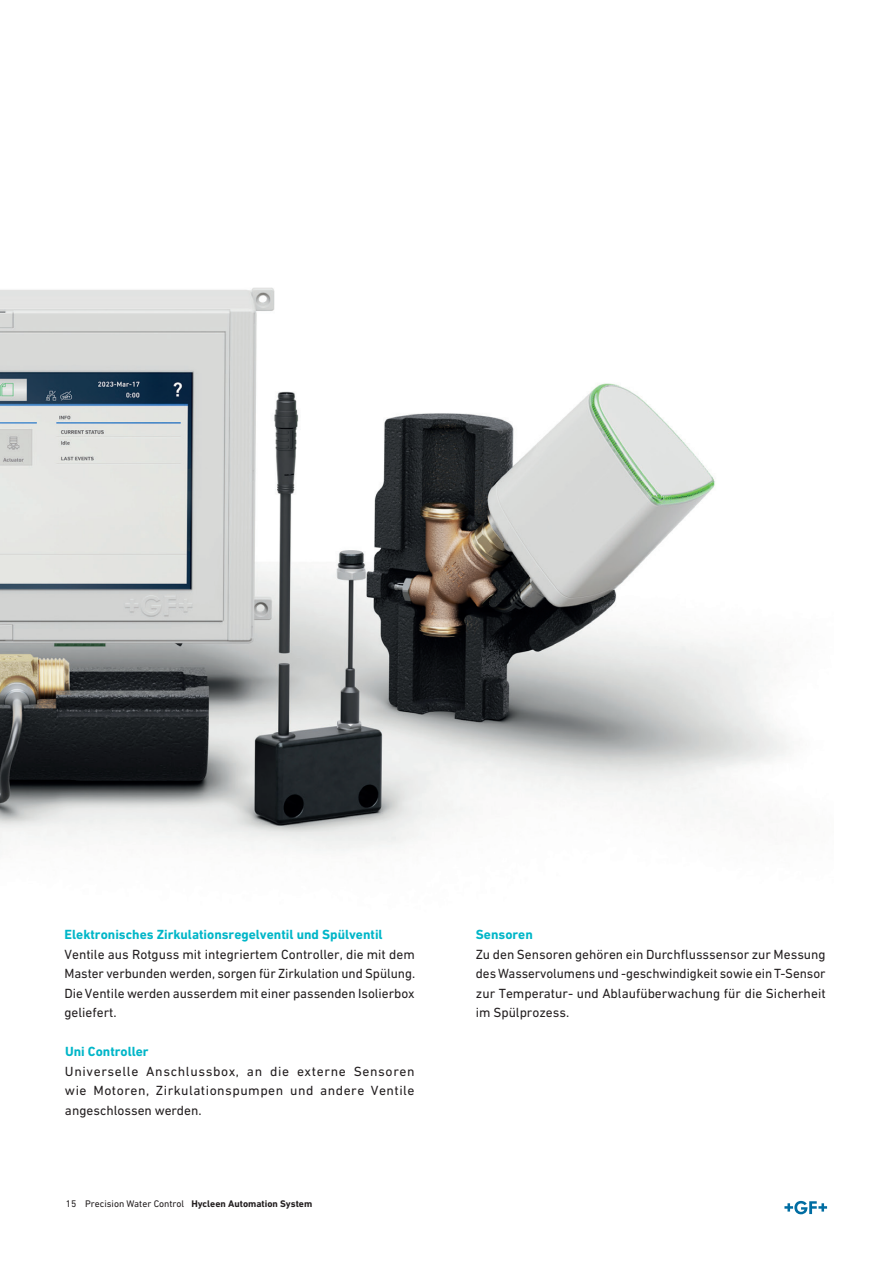
<style>
.page{position:relative;width:893px;height:1263px;background:#fff}
.page>*{position:absolute;margin:0;border:0;box-sizing:border-box;transform-origin:0 0}
.t1{font:13.5px/19.5px "DIN Next W1 G";color:#231f20;text-align:justify}
.t2{font:700 13.5px "DIN Next W1 G";color:#00b6c8}
.t3{font:9.75px "DIN Next W1 G";color:#231f20}
.s1{font-weight:700}
</style>
<div class="page">
<img style="left:0;top:287px;width:789px;height:564px">
<svg style="left:784px;top:1201px;width:43px;height:13px"></svg>
<p class="t2" style="left:64px;top:926px;width:320px">Elektronisches Zirkulationsregelventil und Spülventil</p>
<p class="t1" style="left:64px;top:944px;width:352px">Ventile aus Rotguss mit integriertem Controller, die mit dem Master verbunden werden, sorgen für Zirkulation und Spülung.<br>Die Ventile werden ausserdem mit einer passenden Isolierbox geliefert.</p>
<p class="t2" style="left:65px;top:1044px;width:85px">Uni Controller</p>
<p class="t1" style="left:65px;top:1061px;width:351px">Universelle Anschlussbox, an die externe Sensoren wie Motoren, Zirkulationspumpen und andere Ventile angeschlossen werden.</p>
<p class="t3" style="left:66px;top:1197px;width:248px">15 Precision Water Control <span class="s1">Hycleen Automation System</span></p>
<p class="t2" style="left:476px;top:926px;width:58px">Sensoren</p>
<p class="t1" style="left:476px;top:944px;width:351px">Zu den Sensoren gehören ein Durchflusssensor zur Messung des Wasservolumens und -geschwindigkeit sowie ein T-Sensor zur Temperatur- und Ablaufüberwachung für die Sicherheit im Spülprozess.</p>
</div>
